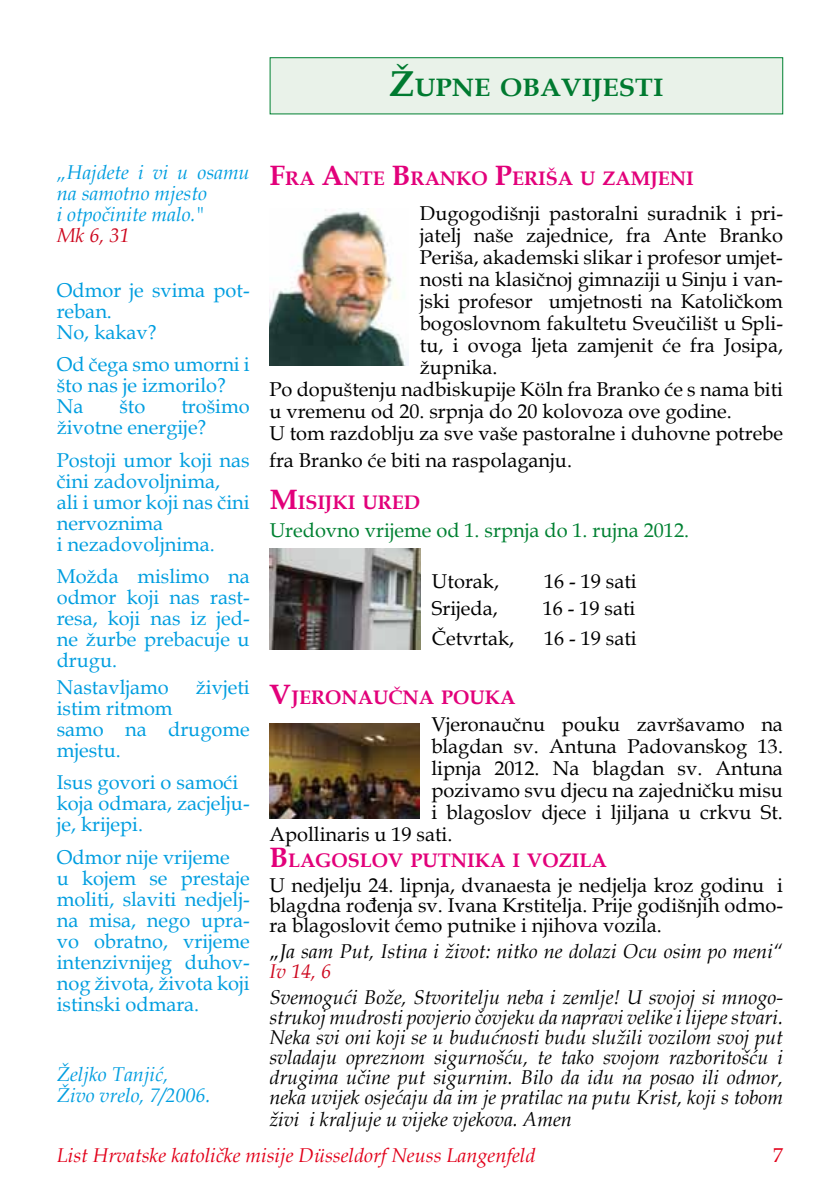
<style>
.page{position:relative;width:840px;height:1191px;background:#fff}
.page>*{position:absolute;margin:0;border:0;box-sizing:border-box;transform-origin:0 0}
.t1{font:700 25.2px "Book Antiqua";color:#007a30;scale:1.06 1}
.t2{font:20px/20px "Book Antiqua";color:#000;text-align:justify}
.t3{font:20px/21px "Book Antiqua";color:#009ee0}
.t4{font:italic 20px/20px "Book Antiqua";color:#000}
.t5{font:italic 20px/21px "Book Antiqua";color:#009ee0}
.t6{font:italic 20px "Book Antiqua";color:#e2001a}
.t7{font:20px "Book Antiqua";color:#008132}
.t8{font:italic 20px "Book Antiqua";color:#cd071e}
.t9{font:20px "Book Antiqua";color:#e2001a}
.t10{font:700 19.6px "Book Antiqua";color:#e2007a}
.s1{font-size:36px}
.s2{font-size:28px}
.s3{font-style:normal}
.s4{color:#cd071e}
</style>
<div class="page">
<div style="left:269px;top:57px;width:513px;height:57px;background:#e9f2e9;border:1px solid #008132"></div>
<img style="left:269px;top:210px;width:139px;height:156px">
<img style="left:270px;top:548px;width:150px;height:101px">
<img style="left:269px;top:724px;width:151px;height:94px">
<p class="t1" style="left:389px;top:70px;width:260px"><span class="s1">Ž</span>UPNE OBAVIJESTI</p>
<p class="t5" style="left:57px;top:161px;width:194px">„Hajdete i vi u osamu na samotno mjesto<br>i otpočinite malo."</p>
<p class="t8" style="left:57px;top:221px;width:74px">Mk 6, 31</p>
<p class="t3" style="left:57px;top:279px;width:194px">Odmor je svima pot&shy;reban.<br>No, kakav?</p>
<p class="t3" style="left:57px;top:354px;width:194px">Od čega smo umorni i što nas je izmorilo?<br>Na</p>
<p class="t3" style="left:57px;top:396px;width:194px;text-indent:125px">trošimo životne energije?</p>
<p class="t3" style="left:57px;top:449px;width:194px">Postoji umor koji nas čini zadovoljnima,<br>ali i umor koji nas čini nervoznima<br>i nezadovoljnima.</p>
<p class="t3" style="left:57px;top:565px;width:194px;text-align:justify">Možda mislimo na odmor koji nas rast&shy;resa, koji nas iz jed&shy;ne žurbe prebacuje u drugu.</p>
<p class="t3" style="left:57px;top:676px;width:114px">Nastavljamo</p>
<p class="t3" style="left:196px;top:676px;width:55px">živjeti</p>
<p class="t3" style="left:57px;top:697px;width:194px">istim ritmom<br>samo na drugome mjestu.</p>
<p class="t3" style="left:57px;top:771px;width:194px">Isus govori o samoći koja odmara, zacjelju&shy;je, krijepi.</p>
<p class="t3" style="left:57px;top:846px;width:194px">Odmor nije vrijeme<br>u kojem se prestaje moliti, slaviti nedjelj&shy;na misa, nego upra&shy;vo obratno, vrijeme intenzivnijeg duhov&shy;nog života, života koji istinski odmara.</p>
<p class="t3" style="left:119px;top:396px;width:27px">što</p>
<p class="t5" style="left:57px;top:1063px;width:155px">Željko Tanjić,<br>Živo vrelo, 7/2006.</p>
<p class="t10" style="left:269px;top:165px;width:425px"><span class="s2">F</span>RA <span class="s2">A</span>NTE <span class="s2">B</span>RANKO <span class="s2">P</span>ERIŠA U ZAMJENI</p>
<p class="t2" style="left:419px;top:203px;width:364px">Dugogodišnji pastoralni suradnik i pri-</p>
<p class="t2" style="left:419px;top:225px;width:364px">jatelj naše zajednice, fra Ante Branko</p>
<p class="t2" style="left:419px;top:247px;width:364px">Periša, akademski slikar i profesor umjet-</p>
<p class="t2" style="left:419px;top:269px;width:364px">nosti na klasičnoj gimnaziji u Sinju i van-</p>
<p class="t2" style="left:419px;top:291px;width:364px">jski profesor umjetnosti na Katoličkom</p>
<p class="t2" style="left:419px;top:313px;width:364px">bogoslovnom fakultetu Sveučilišt u Spli-</p>
<p class="t2" style="left:419px;top:335px;width:364px">tu, i ovoga ljeta zamjenit će fra Josipa,</p>
<p class="t2" style="left:419px;top:357px;width:79px">župnika.</p>
<p class="t2" style="left:269px;top:379px;width:515px">Po dopuštenju nadbiskupije Köln fra Branko će s nama biti</p>
<p class="t2" style="left:269px;top:401px;width:463px">u vremenu od 20. srpnja do 20 kolovoza ove godine.</p>
<p class="t2" style="left:269px;top:423px;width:515px">U tom razdoblju za sve vaše pastoralne i duhovne potrebe</p>
<p class="t2" style="left:269px;top:449px;width:304px">fra Branko će biti na raspolaganju.</p>
<p class="t10" style="left:269px;top:489px;width:152px"><span class="s2">M</span>ISIJKI URED</p>
<p class="t7" style="left:269px;top:516px;width:420px">Uredovno vrijeme od 1. srpnja do 1. rujna 2012.</p>
<p class="t2" style="left:431px;top:570px;width:69px">Utorak,</p>
<p class="t2" style="left:544px;top:570px;width:94px">16 - 19 sati</p>
<p class="t2" style="left:431px;top:598px;width:67px">Srijeda,</p>
<p class="t2" style="left:542px;top:598px;width:94px">16 - 19 sati</p>
<p class="t2" style="left:431px;top:627px;width:84px">Četvrtak,</p>
<p class="t2" style="left:544px;top:627px;width:94px">16 - 19 sati</p>
<p class="t10" style="left:269px;top:683px;width:247px"><span class="s2">V</span>JERONAUČNA POUKA</p>
<p class="t2" style="left:431px;top:714px;width:353px">Vjeronaučnu pouku završavamo na</p>
<p class="t2" style="left:431px;top:736px;width:353px">blagdan sv. Antuna Padovanskog 13.</p>
<p class="t2" style="left:431px;top:758px;width:353px">lipnja 2012. Na blagdan sv. Antuna</p>
<p class="t2" style="left:431px;top:780px;width:353px">pozivamo svu djecu na zajedničku misu</p>
<p class="t2" style="left:431px;top:802px;width:353px">i blagoslov djece i ljiljana u crkvu St.</p>
<p class="t2" style="left:269px;top:824px;width:184px">Apollinaris u 19 sati.</p>
<p class="t10" style="left:269px;top:846px;width:338px"><span class="s2">B</span>LAGOSLOV PUTNIKA I VOZILA</p>
<p class="t2" style="left:269px;top:875px;width:515px">U nedjelju 24. lipnja, dvanaesta je nedjelja kroz godinu i blagdna rođenja sv. Ivana Krstitelja. Prije godišnjih odmo&shy;ra blagoslovit ćemo putnike i njihova vozila.</p>
<p class="t4" style="left:269px;top:940px;width:515px"><span class="s3">„</span>Ja sam Put, Istina i život: nitko ne dolazi Ocu osim po meni“<br><span class="s4">Iv 14, 6</span></p>
<p class="t4" style="left:269px;top:986px;width:515px;text-align:justify">Svemogući Bože, Stvoritelju neba i zemlje! U svojoj si mnogo&shy;strukoj mudrosti povjerio čovjeku da napravi velike i lijepe stvari.<br>Neka svi oni koji se u budućnosti budu služili vozilom svoj put svladaju opreznom sigurnošću, te tako svojom razboritošću i drugima učine put sigurnim. Bilo da idu na posao ili odmor, neka uvijek osjećaju da im je pratilac na putu Krist, koji s tobom</p>
<p class="t4" style="left:269px;top:1108px;width:304px">živi i kraljuje u vijeke vjekova. Amen</p>
<p class="t6" style="left:57px;top:1140px;width:480px">List Hrvatske katoličke misije Düsseldorf Neuss Langenfeld</p>
<p class="t9" style="left:772px;top:1140px;width:11px">7</p>
</div>
